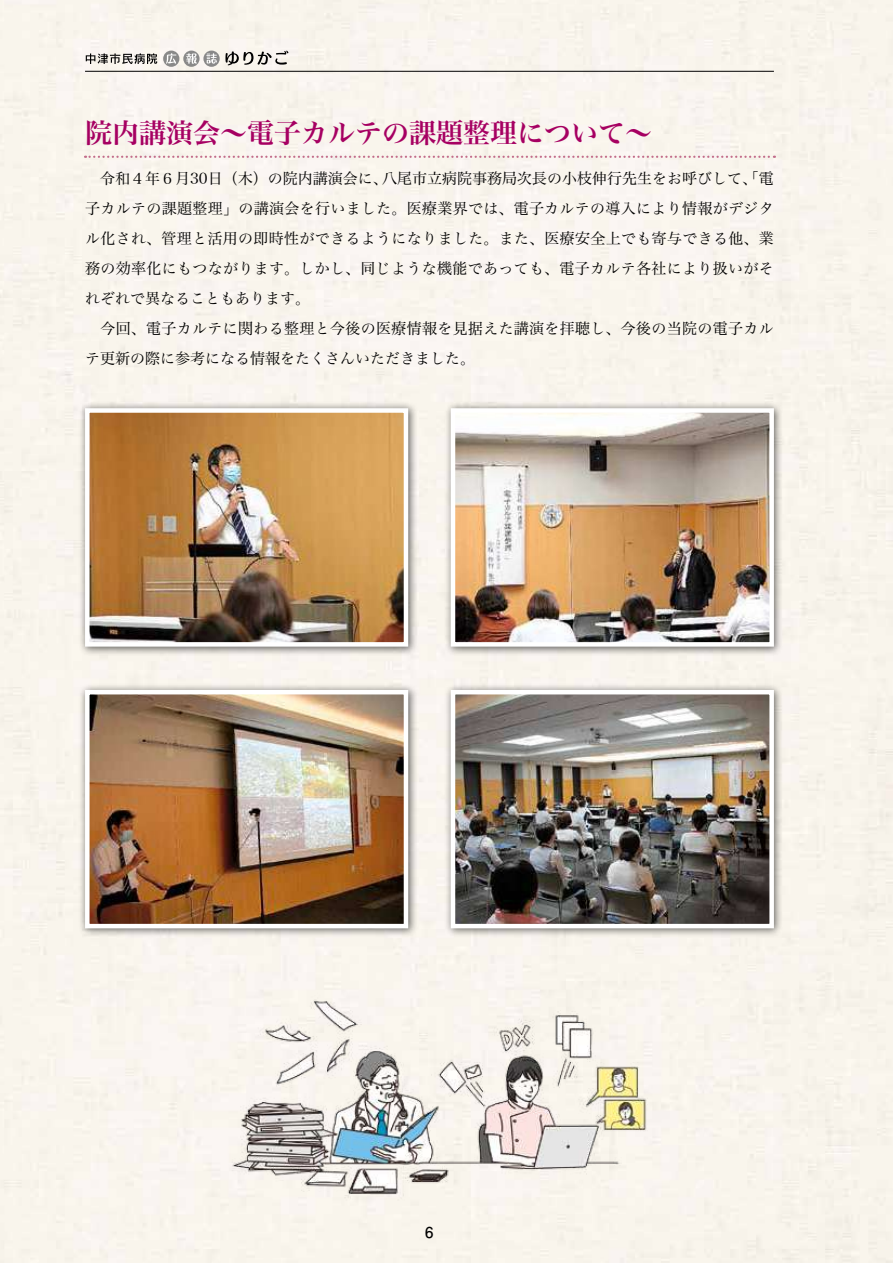
<style>
.page{position:relative;width:893px;height:1263px;background:#fff}
.page>*{position:absolute;margin:0;border:0;box-sizing:border-box;transform-origin:0 0}
.t1{font:27px "Hiragino Serif Pr 6 N W6";color:#a60062}
.t2{font:15px/30px "Hiragino Serif Pr 6 N W3";letter-spacing:.02em;color:#000}
.t3{font:700 15px "Futo Go B101 Pr 6 N";color:#000}
</style>
<div class="page">
<svg style="left:85px;top:156px;width:690px;height:2px"></svg>
<div style="left:444px;top:401px;width:340px;height:255px;background:#000;opacity:.6"></div>
<img style="left:456px;top:413px;width:313px;height:229px">
<div style="left:451px;top:408px;width:323px;height:239px;border:4px solid #fff"></div>
<div style="left:444px;top:683px;width:340px;height:255px;background:#000;opacity:.6"></div>
<img style="left:456px;top:695px;width:313px;height:228px">
<div style="left:451px;top:690px;width:323px;height:238px;border:4px solid #fff"></div>
<div style="left:78px;top:401px;width:340px;height:255px;background:#000;opacity:.6"></div>
<img style="left:90px;top:413px;width:313px;height:229px">
<div style="left:85px;top:408px;width:323px;height:239px;border:4px solid #fff"></div>
<div style="left:78px;top:683px;width:340px;height:255px;background:#000;opacity:.6"></div>
<img style="left:90px;top:695px;width:313px;height:228px">
<div style="left:85px;top:690px;width:323px;height:238px;border:4px solid #fff"></div>
<img style="left:198px;top:959px;width:478px;height:287px">
<hr style="left:85px;top:71px;width:689px;height:1px;background:#000">
<svg style="left:86px;top:53px;width:71px;height:11px"></svg>
<svg style="left:163px;top:51px;width:16px;height:16px"></svg>
<svg style="left:166px;top:53px;width:10px;height:11px"></svg>
<svg style="left:183px;top:51px;width:17px;height:16px"></svg>
<svg style="left:186px;top:53px;width:11px;height:11px"></svg>
<svg style="left:203px;top:51px;width:17px;height:16px"></svg>
<svg style="left:206px;top:53px;width:11px;height:11px"></svg>
<svg style="left:225px;top:51px;width:63px;height:14px"></svg>
<h1 class="t1" style="left:85px;top:109px;width:568px">院内講演会～電子カルテの課題整理について～</h1>
<p class="t2" style="left:85px;top:162px;width:690px">　令和４年６月30日（木）の院内講演会に、八尾市立病院事務局次長の小枝伸行先生をお呼びして、「電子カルテの課題整理」の講演会を行いました。医療業界では、電子カルテの導入により情報がデジタル化され、管理と活用の即時性ができるようになりました。また、医療安全上でも寄与できる他、業務の効率化にもつながります。しかし、同じような機能であっても、電子カルテ各社により扱いがそれぞれで異なることもあります。<br>　今回、電子カルテに関わる整理と今後の医療情報を見据えた講演を拝聴し、今後の当院の電子カルテ更新の際に参考になる情報をたくさんいただきました。</p>
<p class="t3" style="left:425px;top:1220px;width:10px">6</p>
</div>
